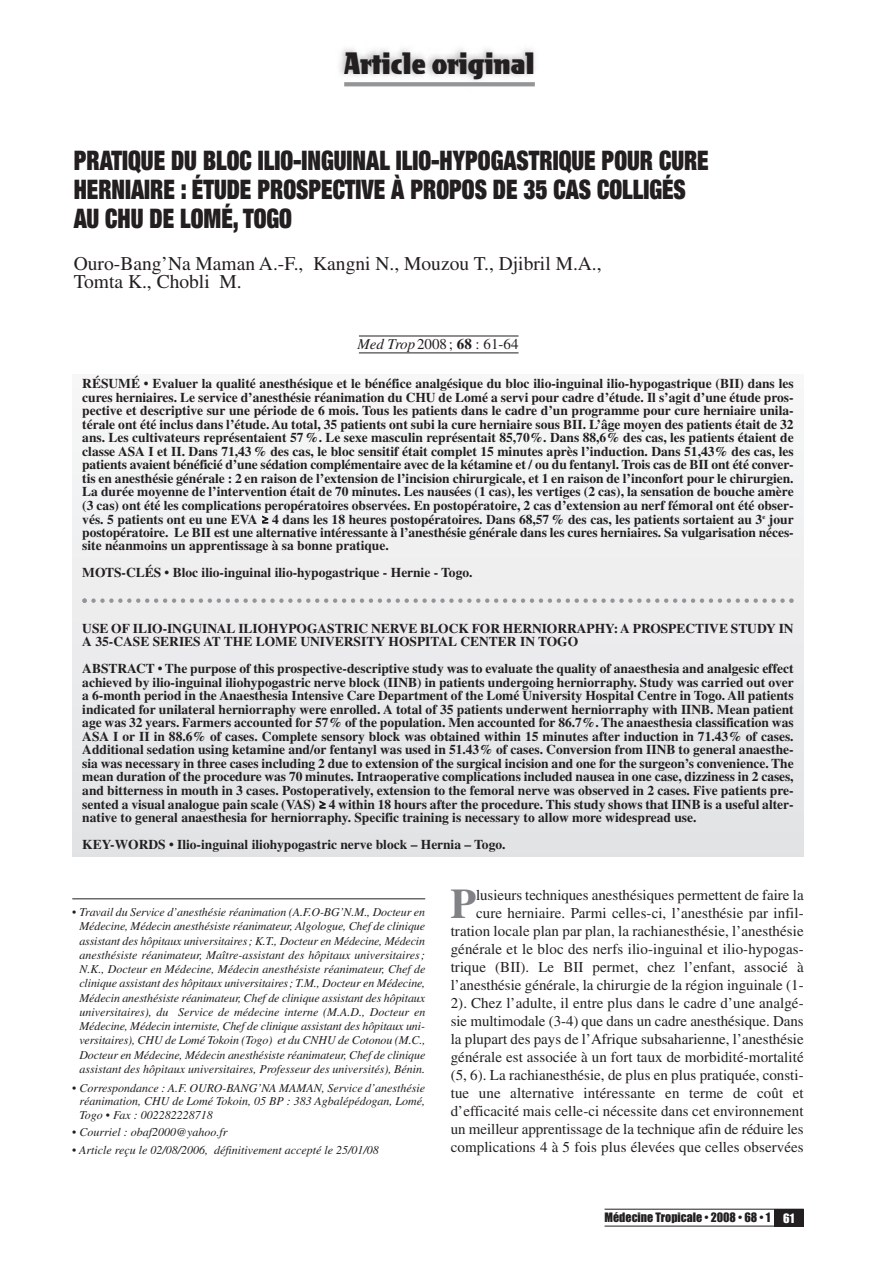
<style>
.page{position:relative;width:893px;height:1263px;background:#fff}
.page>*{position:absolute;margin:0;border:0;box-sizing:border-box;transform-origin:0 0}
.t1{font:700 42.15px "Times";color:#808285}
.t2{font:900 expanded 27px/29.2px "Helvetica Neue";color:#231f20;scale:.85 1}
.t3{font:27px "Freshet";color:#231f20}
.t4{font:19.5px/18px "Times";color:#231f20}
.t5{font:15px/18px "Times";letter-spacing:.005em;color:#231f20;text-align:right}
.t6{font:700 13.5px/13.5px "Times";color:#231f20;text-align:justify}
.t7{font:italic 12px/14.2px "Times";letter-spacing:-.01em;color:#231f20;text-align:center}
.t8{font:12px "Impact";color:#231f20}
.s1{font-style:italic}
.s2{font-weight:700}
.s3{font-family:"Adobe Garamond Pro";font-weight:400;font-style:italic}
.s4{color:#fff}
</style>
<div class="page">
<hr style="left:605px;top:1209px;width:199px;height:1px;background:#231f20">
<hr style="left:605px;top:1226px;width:199px;height:1px;background:#231f20">
<div style="left:774px;top:1209px;width:30px;height:17px;background:#231f20"></div>
<svg style="left:344px;top:82px;width:191px;height:4px"></svg>
<div style="left:72px;top:374px;width:732px;height:482px;background:#e8e9ea"></div>
<div style="left:82px;top:374px;width:712px;height:229px;background:#f2f3f4"></div>
<hr style="left:72px;top:898px;width:353px;height:1px;background:#231f20">
<hr style="left:359px;top:336px;width:160px;height:1px;background:#231f20">
<hr style="left:359px;top:352px;width:160px;height:1px;background:#231f20">
<h2 class="t3" style="left:344px;top:49px;width:192px">Article original</h2>
<h2 class="t2" style="left:74px;top:148px;width:748px">PRATIQUE DU BLOC ILIO-INGUINAL ILIO-HYPOGASTRIQUE POUR CURE<br>HERNIAIRE : ÉTUDE PROSPECTIVE À PROPOS DE 35 CAS COLLIGÉS<br>AU CHU DE LOMÉ, TOGO</h2>
<h3 class="t4" style="left:74px;top:257px;width:529px">Ouro-Bang’Na Maman A.-F., Kangni N., Mouzou T., Djibril M.A.,<br>Tomta K., Chobli M.</h3>
<p class="t5" style="left:357px;top:337px;width:163px"><span class="s1">Med Trop</span>2008; <span class="s2">68</span> : 61-64</p>
<p class="t6" style="left:82px;top:378px;width:713px">RÉSUMÉ • Evaluer la qualité anesthésique et le bénéfice analgésique du bloc ilio-inguinal ilio-hypogastrique (BII) dans les cures herniaires. Le service d’anesthésie réanimation du CHU de Lomé a servi pour cadre d’étude. Il s’agit d’une étude pros&shy;pective et descriptive sur une période de 6 mois. Tous les patients dans le cadre d’un programme pour cure herniaire unila&shy;térale ont été inclus dans l’étude. Au total, 35 patients ont subi la cure herniaire sous BII. L’âge moyen des patients était de 32 ans. Les cultivateurs représentaient 57%. Le sexe masculin représentait 85,70%. Dans 88,6% des cas, les patients étaient de classe ASA I et II. Dans 71,43% des cas, le bloc sensitif était complet 15 minutes après l’induction. Dans 51,43% des cas, les patients avaient bénéficié d’une sédation complémentaire avec de la kétamine et / ou du fentanyl. Trois cas de BII ont été conver&shy;tis en anesthésie générale : 2 en raison de l’extension de l’incision chirurgicale, et 1 en raison de l’inconfort pour le chirurgien.<br>La durée moyenne de l’intervention était de 70 minutes. Les nausées (1 cas), les vertiges (2 cas), la sensation de bouche amère (3 cas) ont été les complications peropératoires observées. En postopératoire, 2 cas d’extension au nerf fémoral ont été obser&shy;vés. 5 patients ont eu une EVA <span class="s3">≥</span> 4 dans les 18 heures postopératoires. Dans 68,57% des cas, les patients sortaient au 3<sup>e</sup> jour postopératoire. Le BII est une alternative intéressante à l’anesthésie générale dans les cures herniaires. Sa vulgarisation néces&shy;site néanmoins un apprentissage à sa bonne pratique.</p>
<p class="t6" style="left:82px;top:567px;width:392px">MOTS-CLÉS • Bloc ilio-inguinal ilio-hypogastrique - Hernie - Togo.</p>
<p class="t6" style="left:82px;top:623px;width:713px">USE OF ILIO-INGUINAL ILIOHYPOGASTRIC NERVE BLOCK FOR HERNIORRAPHY: A PROSPECTIVE STUDY IN<br>A 35-CASE SERIES AT THE LOME UNIVERSITY HOSPITAL CENTER IN TOGO</p>
<p class="t6" style="left:82px;top:663px;width:713px">ABSTRACT • The purpose of this prospective-descriptive study was to evaluate the quality of anaesthesia and analgesic effect achieved by ilio-inguinal iliohypogastric nerve block (IINB) in patients undergoing herniorraphy. Study was carried out over a 6-month period in the Anaesthesia Intensive Care Department of the Lomé University Hospital Centre in Togo. All patients indicated for unilateral herniorraphy were enrolled. A total of 35 patients underwent herniorraphy with IINB. Mean patient age was 32 years. Farmers accounted for 57% of the population. Men accounted for 86.7%. The anaesthesia classification was ASA I or II in 88.6% of cases. Complete sensory block was obtained within 15 minutes after induction in 71.43% of cases.<br>Additional sedation using ketamine and/or fentanyl was used in 51.43% of cases. Conversion from IINB to general anaesthe&shy;sia was necessary in three cases including 2 due to extension of the surgical incision and one for the surgeon’s convenience. The mean duration of the procedure was 70 minutes. Intraoperative complications included nausea in one case, dizziness in 2 cases, and bitterness in mouth in 3 cases. Postoperatively, extension to the femoral nerve was observed in 2 cases. Five patients pre&shy;sented a visual analogue pain scale (VAS) <span class="s3">≥</span> 4 within 18 hours after the procedure. This study shows that IINB is a useful alter&shy;native to general anaesthesia for herniorraphy. Specific training is necessary to allow more widespread use.</p>
<p class="t6" style="left:82px;top:839px;width:425px">KEY-WORDS • Ilio-inguinal iliohypogastric nerve block – Hernia – Togo.</p>
<p class="t7" style="left:72px;top:906px;width:355px">• Travail du Service d’anesthésie réanimation (A.F.O-BG’N.M., Docteur en Médecine, Médecin anesthésiste réanimateur, Algologue, Chef de clinique assistant des hôpitaux universitaires; K.T., Docteur en Médecine, Médecin anesthésiste réanimateur, Maître-assistant des hôpitaux universitaires; N.K., Docteur en Médecine, Médecin anesthésiste réanimateur, Chef de clinique assistant des hôpitaux universitaires; T.M., Docteur en Médecine, Médecin anesthésiste réanimateur, Chef de clinique assistant des hôpitaux universitaires), du Service de médecine interne (M.A.D., Docteur en Médecine, Médecin interniste, Chef de clinique assistant des hôpitaux uni&shy;versitaires), CHU de Lomé Tokoin (Togo) et du CNHU de Cotonou (M.C., Docteur en Médecine, Médecin anesthésiste réanimateur, Chef de clinique assistant des hôpitaux universitaires, Professeur des universités), Bénin.</p>
<p class="t7" style="left:79px;top:1082px;width:347px;line-height:13.5px;text-align:justify;text-indent:-7px">• Correspondance : A.F. OURO-BANG’NA MAMAN, Service d’anesthésie réanimation, CHU de Lomé Tokoin, 05 BP : 383 Agbalépédogan, Lomé, Togo • Fax : 002282228718</p>
<p class="t7" style="left:72px;top:1126px;width:157px">• Courriel : obaf2000@yahoo.fr</p>
<p class="t7" style="left:72px;top:1144px;width:308px">• Article reçu le 02/08/2006, définitivement accepté le 25/01/08</p>
<h1 class="t1" style="left:450px;top:890px;width:27px">P</h1>
<p class="t5" style="left:451px;top:888px;width:354px">lusieurs techniques anesthésiques permettent de faire la cure herniaire. Parmi celles-ci, l’anesthésie par infil&shy;tration locale plan par plan, la rachianesthésie, l’anesthésie générale et le bloc des nerfs ilio-inguinal et ilio-hypogas&shy;trique (BII). Le BII permet, chez l’enfant, associé à l’anesthésie générale, la chirurgie de la région inguinale (1- 2). Chez l’adulte, il entre plus dans le cadre d’une analgé&shy;sie multimodale (3-4) que dans un cadre anesthésique. Dans la plupart des pays de l’Afrique subsaharienne, l’anesthésie générale est associée à un fort taux de morbidité-mortalité (5, 6). La rachianesthésie, de plus en plus pratiquée, consti&shy;tue une alternative intéressante en terme de coût et d’efficacité mais celle-ci nécessite dans cet environnement un meilleur apprentissage de la technique afin de réduire les complications 4 à 5 fois plus élevées que celles observées</p>
<p class="t8" style="left:605px;top:1211px;width:191px">Médecine Tropicale • 2008 • 68 • 1 <span class="s4">61</span></p>
</div>
